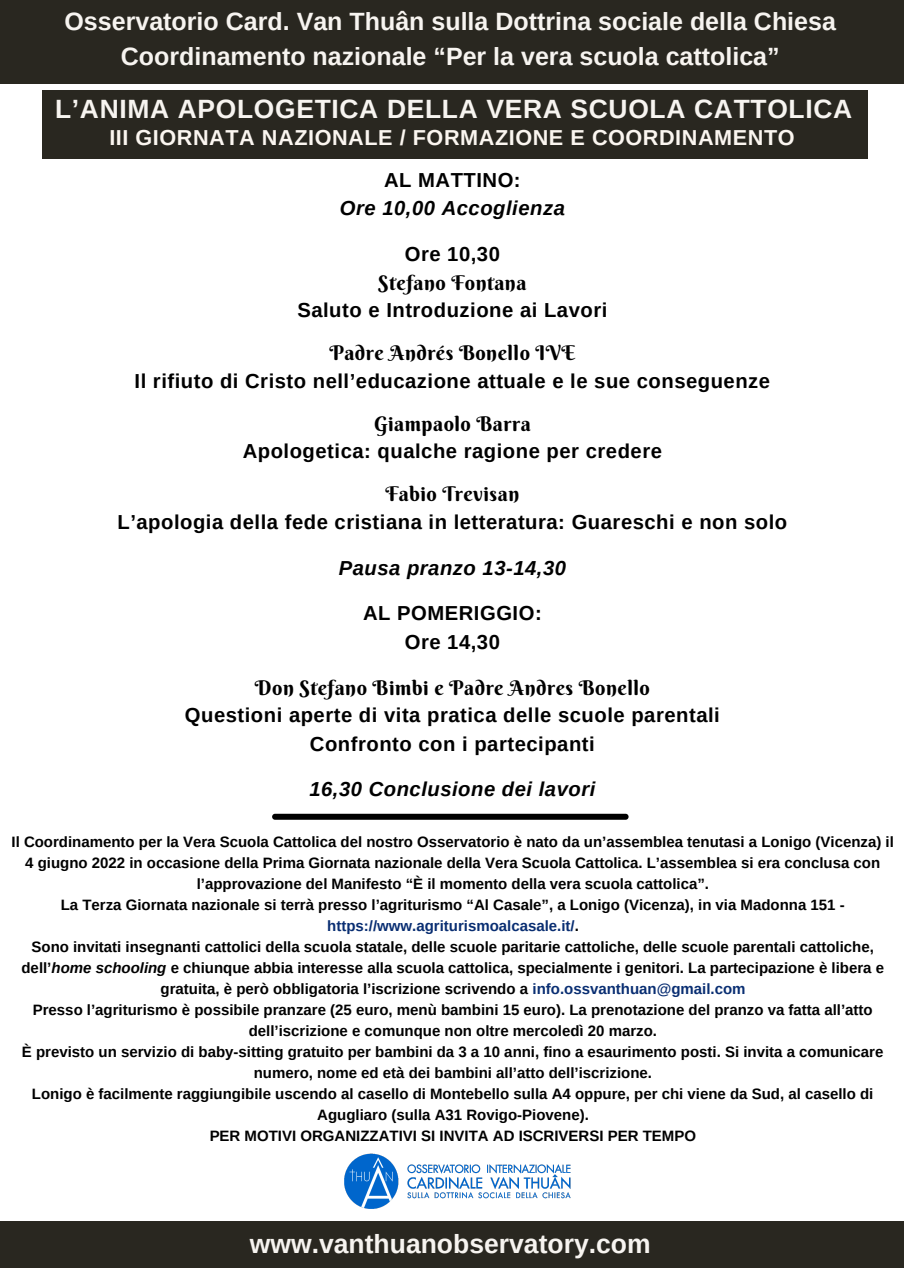
<style>
.page{position:relative;width:904px;height:1268px;background:#fff}
.page>*{position:absolute;margin:0;border:0;box-sizing:border-box;transform-origin:0 0}
.t1{font:700 26.5px "Arimo";color:#f7f4f0}
.t2{font:700 26.4px "Arimo";letter-spacing:.025em;color:#f7f4f0}
.t3{font:700 25px/34.9px "Arimo";color:#f7f4f0;text-align:center}
.t4{font:700 21.65px "Arimo";letter-spacing:.025em;color:#fbf6f0}
.t5{font:700 20.25px/28.1px "Arimo";letter-spacing:.025em;color:#000;text-align:center}
.t6{font:italic 700 20.25px/28.1px "Arimo";letter-spacing:.025em;color:#000;text-align:center}
.t7{font:700 15px/21px "Arimo";color:#000;text-align:center}
.s1{font-style:normal}
.s2{font-family:"Berkshire Swash";font-weight:400}
.s3{color:#092e72}
.s4{font-style:italic}
</style>
<div class="page">
<div style="left:0;top:0;width:903px;height:84px;background:#292720"></div>
<div style="left:0;top:1221px;width:903px;height:47px;background:#292720"></div>
<div style="left:42px;top:90px;width:825px;height:69px;background:#292720"></div>
<img style="left:344px;top:1153px;width:227px;height:56px">
<div style="left:272px;top:814px;width:356px;height:6px;background:#000;border-radius:3px"></div>
<h5 class="t3" style="left:64px;top:4px;width:772px">Osservatorio Card. Van Thuân sulla Dottrina sociale della Chiesa<br>Coordinamento nazionale “Per la vera scuola cattolica”</h5>
<p class="t2" style="left:55px;top:94px;width:798px">L’ANIMA APOLOGETICA DELLA VERA SCUOLA CATTOLICA</p>
<p class="t4" style="left:109px;top:125px;width:686px">III GIORNATA NAZIONALE / FORMAZIONE E COORDINAMENTO</p>
<h2 class="t6" style="left:340px;top:166px;width:226px"><span class="s1">AL MATTINO:<br></span>Ore 10,00 Accoglienza</h2>
<h1 class="t5" style="left:297px;top:240px;width:311px">Ore 10,30<br><span class="s2">Stefano Fontana<br></span>Saluto e Introduzione ai Lavori</h1>
<h3 class="t5" style="left:134px;top:339px;width:637px;line-height:27.8px"><span class="s2">Padre Andrés Bonello IVE<br></span>Il rifiuto di Cristo nell’educazione attuale e le sue conseguenze</h3>
<h4 class="t5" style="left:243px;top:410px;width:420px;line-height:27.8px"><span class="s2">Giampaolo Barra<br></span>Apologetica: qualche ragione per credere</h4>
<h5 class="t5" style="left:117px;top:480px;width:671px;line-height:27.8px"><span class="s2">Fabio Trevisan<br></span>L’apologia della fede cristiana in letteratura: Guareschi e non solo</h5>
<h5 class="t6" style="left:338px;top:554px;width:229px">Pausa pranzo 13-14,30</h5>
<h5 class="t5" style="left:363px;top:599px;width:180px">AL POMERIGGIO:<br>Ore 14,30</h5>
<h5 class="t5" style="left:185px;top:674px;width:536px;line-height:27.9px"><span class="s2">Don Stefano Bimbi e Padre Andres Bonello<br></span>Questioni aperte di vita pratica delle scuole parentali<br>Confronto con i partecipanti</h5>
<h4 class="t6" style="left:309px;top:775px;width:287px">16,30 Conclusione dei lavori</h4>
<p class="t7" style="left:12px;top:831px;width:883px">Il Coordinamento per la Vera Scuola Cattolica del nostro Osservatorio è nato da un’assemblea tenutasi a Lonigo (Vicenza) il</p>
<p class="t7" style="left:25px;top:852px;width:856px">4 giugno 2022 in occasione della Prima Giornata nazionale della Vera Scuola Cattolica. L’assemblea si era conclusa con l’approvazione del Manifesto “È il momento della vera scuola cattolica”.</p>
<p class="t7" style="left:61px;top:894px;width:785px">La Terza Giornata nazionale si terrà presso l’agriturismo “Al Casale”, a Lonigo (Vicenza), in via Madonna 151 - <span class="s3">https://www.agriturismoalcasale.it/</span>.</p>
<p class="t7" style="left:21px;top:936px;width:863px">Sono invitati insegnanti cattolici della scuola statale, delle scuole paritarie cattoliche, delle scuole parentali cattoliche, dell’<span class="s4">home schooling</span> e chiunque abbia interesse alla scuola cattolica, specialmente i genitori. La partecipazione è libera e gratuita, è però obbligatoria l’iscrizione scrivendo a <span class="s3">info.ossvanthuan@gmail.com</span></p>
<p class="t7" style="left:33px;top:999px;width:841px">Presso l’agriturismo è possibile pranzare (25 euro, menù bambini 15 euro). La prenotazione del pranzo va fatta all’atto dell’iscrizione e comunque non oltre mercoledì 20 marzo.</p>
<p class="t7" style="left:22px;top:1041px;width:862px">È previsto un servizio di baby-sitting gratuito per bambini da 3 a 10 anni, fino a esaurimento posti. Si invita a comunicare numero, nome ed età dei bambini all’atto dell’iscrizione.</p>
<p class="t7" style="left:32px;top:1083px;width:842px">Lonigo è facilmente raggiungibile uscendo al casello di Montebello sulla A4 oppure, per chi viene da Sud, al casello di<br>Agugliaro (sulla A31 Rovigo-Piovene).</p>
<p class="t7" style="left:210px;top:1125px;width:488px">PER MOTIVI ORGANIZZATIVI SI INVITA AD ISCRIVERSI PER TEMPO</p>
<h4 class="t1" style="left:250px;top:1229px;width:402px">www.vanthuanobservatory.com</h4>
</div>
